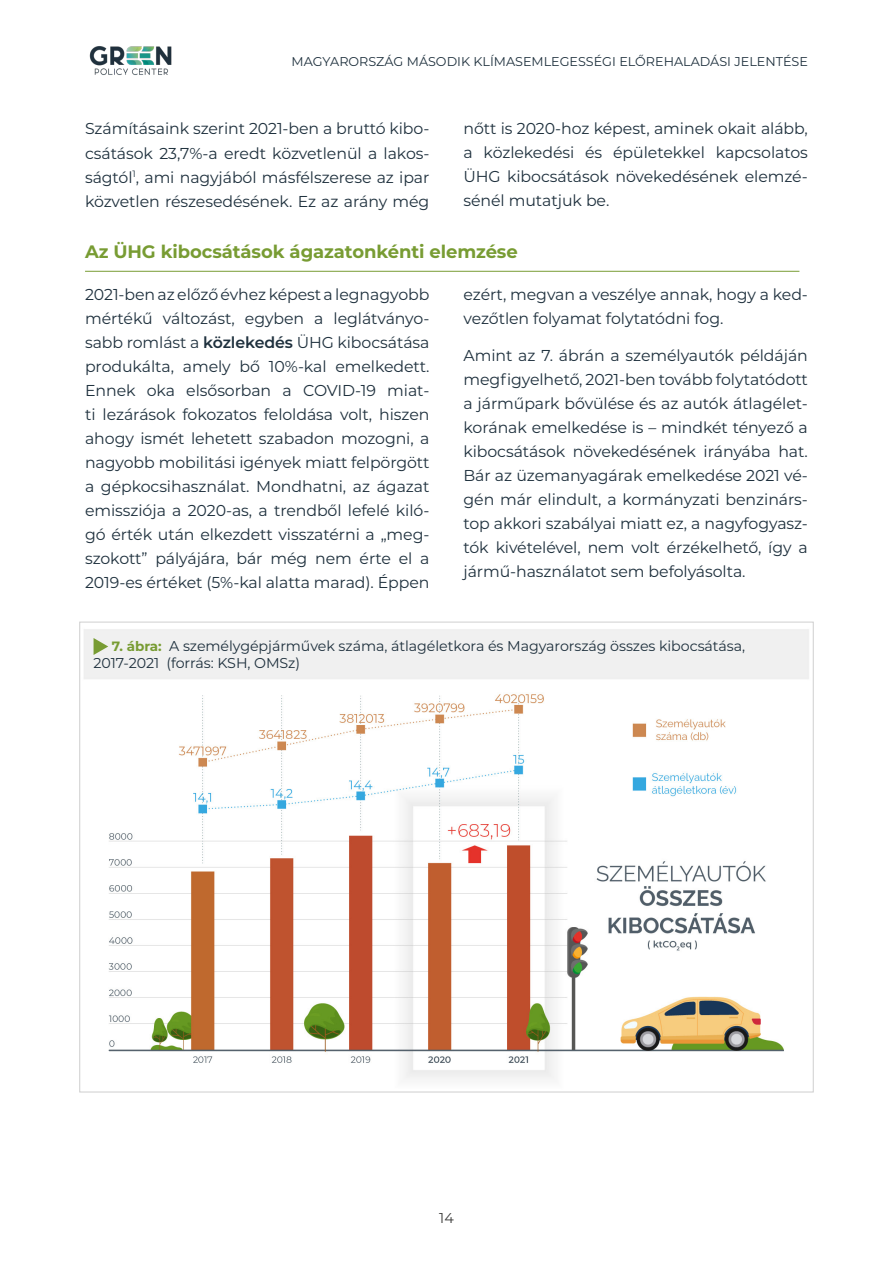
<style>
.page{position:relative;width:893px;height:1263px;background:#fff}
.page>*{position:absolute;margin:0;border:0;box-sizing:border-box;transform-origin:0 0}
.t1{font:700 18px "Montserrat";letter-spacing:-.005em;color:#789c33}
.t2{font:15.75px/24px "Montserrat";letter-spacing:-.005em;color:#1e303d;text-align:justify}
.t3{font:14.25px/17.1px "Montserrat";letter-spacing:-.005em;color:#1e303d}
.t4{font:14.25px "Montserrat";color:#3c3c3b}
.t5{font:12.75px "Montserrat";color:#1e303d}
.s1{font-weight:600}
.s2{font-weight:700;font-size:13.5px;color:#789c33}
</style>
<div class="page">
<img style="left:89px;top:46px;width:83px;height:29px">
<hr style="left:85px;top:271px;width:714px;height:1px;background:#789c33">
<img style="left:84px;top:629px;width:725px;height:450px">
<svg style="left:94px;top:638px;width:14px;height:17px"></svg>
<p class="t5" style="left:292px;top:53px;width:518px">MAGYARORSZÁG MÁSODIK KLÍMASEMLEGESSÉGI ELŐREHALADÁSI JELENTÉSE</p>
<p class="t2" style="left:85px;top:116px;width:346px">Számításaink szerint 2021-ben a bruttó kibo&shy;csátások 23,7%-a eredt közvetlenül a lakos&shy;ságtól<sup>1</sup>, ami nagyjából másfélszerese az ipar közvetlen részesedésének. Ez az arány még</p>
<p class="t2" style="left:463px;top:116px;width:346px">nőtt is 2020-hoz képest, aminek okait alább, a közlekedési és épületekkel kapcsolatos ÜHG kibocsátások növekedésének elemzé&shy;sénél mutatjuk be.</p>
<p class="t1" style="left:85px;top:239px;width:434px">Az ÜHG kibocsátások ágazatonkénti elemzése</p>
<p class="t2" style="left:463px;top:282px;width:346px">ezért, megvan a veszélye annak, hogy a ked&shy;vezőtlen folyamat folytatódni fog.</p>
<p class="t2" style="left:463px;top:343px;width:346px">Amint az 7. ábrán a személyautók példáján megfigyelhető, 2021-ben tovább folytatódott a járműpark bővülése és az autók átlagélet&shy;korának emelkedése is – mindkét tényező a kibocsátások növekedésének irányába hat.<br>Bár az üzemanyagárak emelkedése 2021 vé&shy;gén már elindult, a kormányzati benzinárs&shy;top akkori szabályai miatt ez, a nagyfogyasz&shy;tók kivételével, nem volt érzékelhető, így a jármű-használatot sem befolyásolta.</p>
<p class="t2" style="left:85px;top:281px;width:346px">2021-ben az előző évhez képest a legnagyobb mértékű változást, egyben a leglátványo&shy;sabb romlást a <span class="s1">közlekedés</span> ÜHG kibocsátása produkálta, amely bő 10%-kal emelkedett.<br>Ennek oka elsősorban a COVID-19 miat&shy;ti lezárások fokozatos feloldása volt, hiszen ahogy ismét lehetett szabadon mozogni, a nagyobb mobilitási igények miatt felpörgött a gépkocsihasználat. Mondhatni, az ágazat emissziója a 2020-as, a trendből lefelé kiló&shy;gó érték után elkezdett visszatérni a „meg&shy;szokott” pályájára, bár még nem érte el a 2019-es értéket (5%-kal alatta marad). Éppen</p>
<p class="t3" style="left:94px;top:637px;width:653px;text-indent:18px"><span class="s2">7. ábra:</span> A személygépjárművek száma, átlagéletkora és Magyarország összes kibocsátása,<br>2017-2021 (forrás: KSH, OMSz)</p>
<p class="t4" style="left:439px;top:1208px;width:16px">14</p>
</div>
